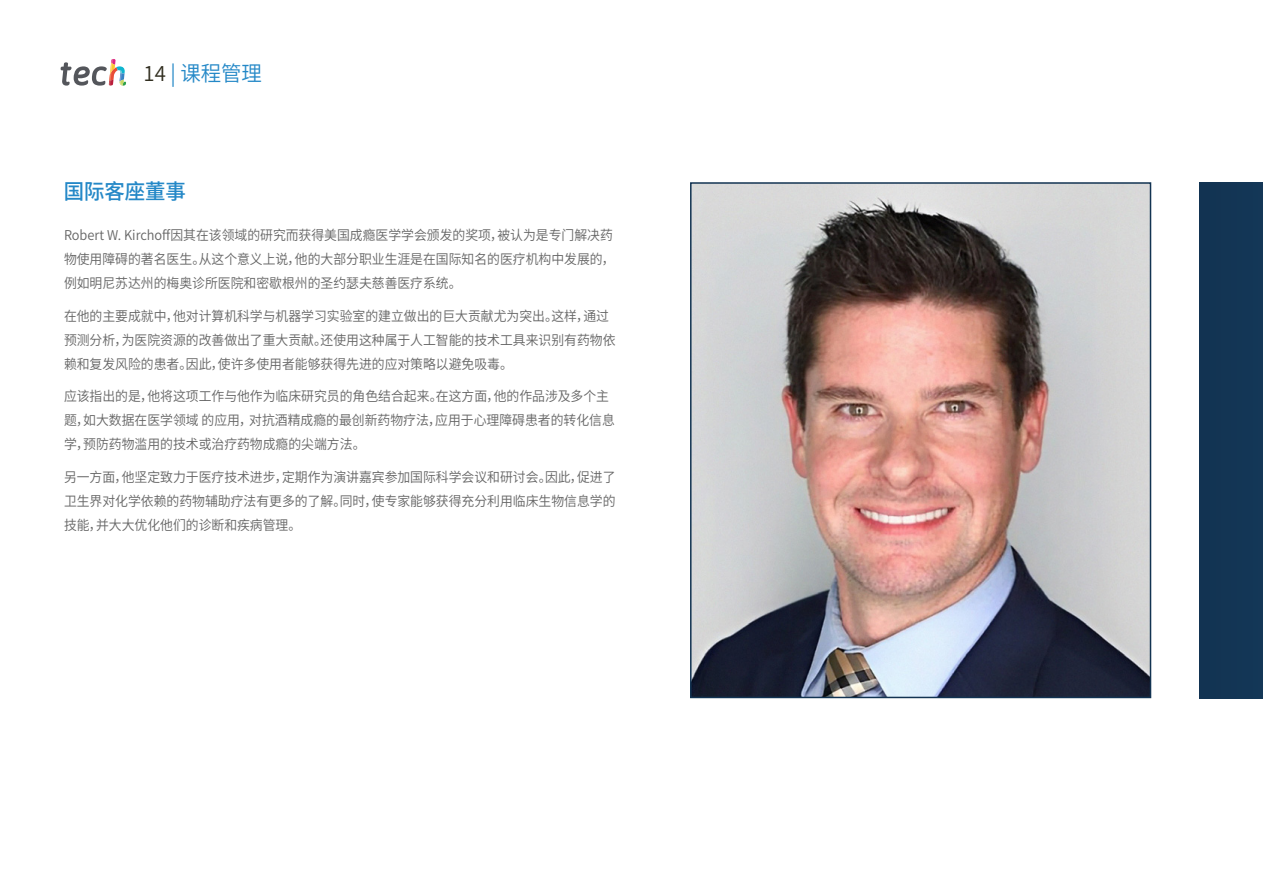
<style>
.page{position:relative;width:1263px;height:893px;background:#fff}
.page>*{position:absolute;margin:0;border:0;box-sizing:border-box;transform-origin:0 0}
.t1{font:21px "Source Han Sans CN";color:#2488c7}
.t2{font:500 21px "Source Han Sans CN";color:#2488c7}
.t3{font:13.5px/24px "Source Han Sans CN";color:#656565;scale:.95 1}
.s1{color:#312e20}
</style>
<div class="page">
<img style="left:693px;top:185px;width:455px;height:510px">
<div style="left:690px;top:182px;width:461px;height:516px;border:2px solid #123352"></div>
<div style="left:1199px;top:182px;width:64px;height:516px;background:#133554"></div>
<svg style="left:61px;top:59px;width:65px;height:27px"></svg>
<h1 class="t1" style="left:144px;top:61px;width:120px"><span class="s1">14</span> | 课程管理</h1>
<h1 class="t2" style="left:64px;top:179px;width:124px">国际客座董事</h1>
<p class="t3" style="left:64px;top:224px;width:581px">Robert W. Kirchoff因其在该领域的研究而获得美国成瘾医学学会颁发的奖项，被认为是专门解决药物使用障碍的著名医生。从这个意义上说，他的大部分职业生涯是在国际知名的医疗机构中发展的，例如明尼苏达州的梅奥诊所医院和密歇根州的圣约瑟夫慈善医疗系统。</p>
<p class="t3" style="left:64px;top:304px;width:582px">在他的主要成就中，他对计算机科学与机器学习实验室的建立做出的巨大贡献尤为突出。这样，通过预测分析，为医院资源的改善做出了重大贡献。还使用这种属于人工智能的技术工具来识别有药物依赖和复发风险的患者。因此，使许多使用者能够获得先进的应对策略以避免吸毒。</p>
<p class="t3" style="left:64px;top:385px;width:581px">应该指出的是，他将这项工作与他作为临床研究员的角色结合起来。在这方面，他的作品涉及多个主题，如大数据在医学领域的应用，对抗酒精成瘾的最创新药物疗法，应用于心理障碍患者的转化信息学，预防药物滥用的技术或治疗药物成瘾的尖端方法。</p>
<p class="t3" style="left:64px;top:465px;width:582px;text-align:justify">另一方面，他坚定致力于医疗技术进步，定期作为演讲嘉宾参加国际科学会议和研讨会。因此，促进了卫生界对化学依赖的药物辅助疗法有更多的了解。同时，使专家能够获得充分利用临床生物信息学的技能，并大大优化他们的诊断和疾病管理。</p>
</div>
